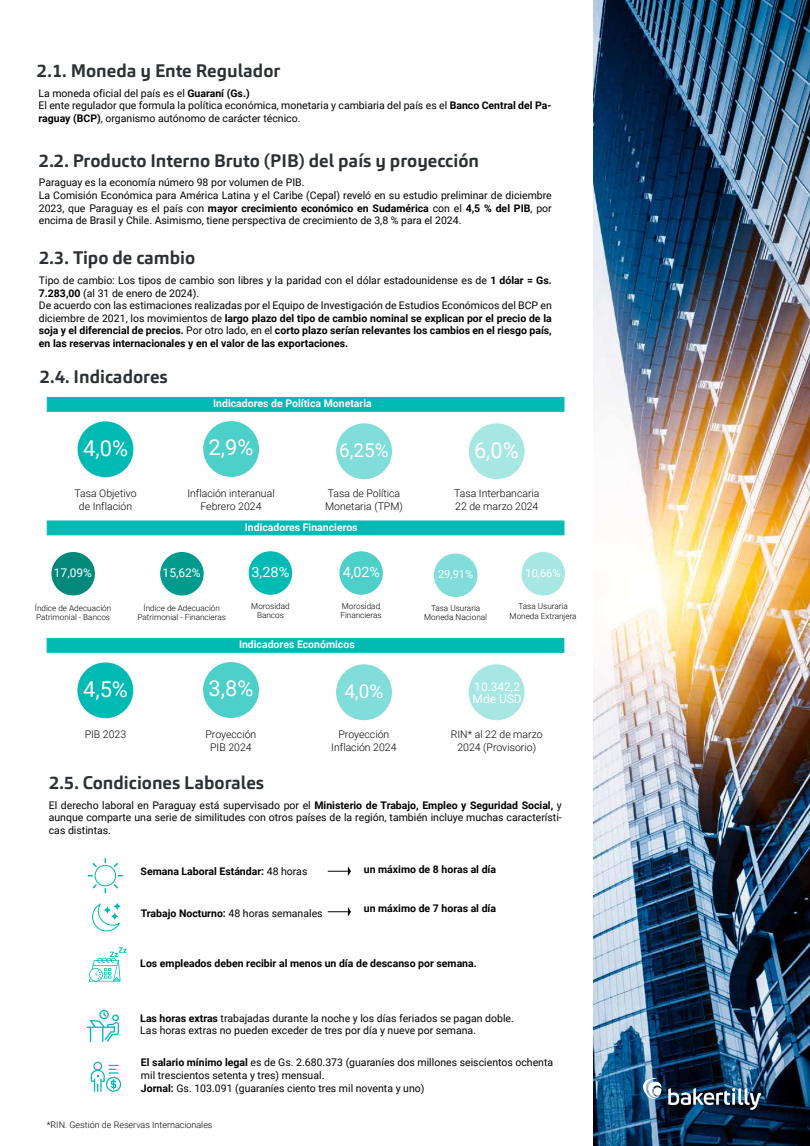
<style>
.page{position:relative;width:810px;height:1146px;background:#fff}
.page>*{position:absolute;margin:0;border:0;box-sizing:border-box;transform-origin:0 0}
.t1{font:21.9px "Roboto";color:#fff}
.t2{font:18.98px "Roboto";color:#fff}
.t3{font:700 18px "Carnac";color:#2b3034}
.t4{font:14.25px "Roboto";color:#fff}
.t5{font:14.02px "Roboto";color:#fff;scale:1.04 1}
.t6{font:12px "Roboto";color:#fff}
.t7{font:11.93px/12px "Roboto";color:#fff}
.t8{font:11.1px "Roboto";color:#fff}
.t9{font:11.02px "Roboto";color:#fff}
.t10{font:10.5px/12.6px "Roboto";color:#000}
.t11{font:300 10.5px/12.6px "Roboto";color:#000;text-align:center}
.t12{font:700 10.5px "Roboto";color:#000}
.t13{font:700 10.5px "Roboto";color:#fff}
.t14{font:300 9px "Roboto";color:#000}
.t15{font:300 8.18px/9.8px "Roboto";color:#000;text-align:center}
.s1{font-weight:700}
.s2{font-weight:400}
</style>
<div class="page">
<img style="left:593px;top:1px;width:217px;height:1145px">
<div style="left:78px;top:421px;width:55px;height:56px;background:#00bab3;border-radius:50%"></div>
<div style="left:203px;top:421px;width:56px;height:56px;background:#4dcfca;border-radius:50%"></div>
<div style="left:336px;top:423px;width:56px;height:56px;background:#80ddd9;border-radius:50%"></div>
<div style="left:469px;top:423px;width:56px;height:56px;background:#a6e7e4;border-radius:50%"></div>
<div style="left:47px;top:397px;width:517px;height:14px;background:#00bab3"></div>
<div style="left:249px;top:551px;width:43px;height:44px;background:#00bab3;border-radius:50%"></div>
<div style="left:339px;top:551px;width:44px;height:44px;background:#4dcfca;border-radius:50%"></div>
<div style="left:434px;top:553px;width:43px;height:44px;background:#80ddd9;border-radius:50%"></div>
<div style="left:47px;top:520px;width:517px;height:15px;background:#00bab3;border:1px solid #00bab3"></div>
<div style="left:51px;top:552px;width:44px;height:43px;background:#02897c;border-radius:50%"></div>
<div style="left:160px;top:552px;width:44px;height:43px;background:#009b8f;border-radius:50%"></div>
<div style="left:522px;top:552px;width:43px;height:43px;background:#a6e7e4;border-radius:50%"></div>
<div style="left:77px;top:662px;width:56px;height:56px;background:#00bab3;border-radius:50%"></div>
<div style="left:203px;top:662px;width:56px;height:56px;background:#4dcfca;border-radius:50%"></div>
<div style="left:336px;top:664px;width:56px;height:56px;background:#80ddd9;border-radius:50%"></div>
<div style="left:469px;top:664px;width:55px;height:56px;background:#a6e7e4;border-radius:50%"></div>
<div style="left:47px;top:638px;width:517px;height:14px;background:#00bab3"></div>
<div style="left:95px;top:865px;width:21px;height:21px;border:1px solid #00bab3;border-radius:50%"></div>
<svg style="left:114px;top:884px;width:4px;height:4px"></svg>
<svg style="left:93px;top:863px;width:4px;height:4px"></svg>
<svg style="left:92px;top:903px;width:29px;height:28px"></svg>
<svg style="left:328px;top:866px;width:23px;height:10px"></svg>
<svg style="left:328px;top:907px;width:23px;height:9px"></svg>
<svg style="left:89px;top:947px;width:38px;height:34px"></svg>
<svg style="left:86px;top:1010px;width:33px;height:32px"></svg>
<svg style="left:91px;top:1061px;width:30px;height:30px"></svg>
<img style="left:644px;top:1078px;width:116px;height:31px">
<h3 class="t3" style="left:37px;top:59px;width:245px">2.1. Moneda y Ente Regulador</h3>
<p class="t10" style="left:38px;top:86px;width:515px">La moneda oficial del país es el <span class="s1">Guaraní (Gs.)<br></span>El ente regulador que formula la política económica, monetaria y cambiaria del país es el <span class="s1">Banco Central del Pa&shy;raguay (BCP)</span>, organismo autónomo de carácter técnico.</p>
<h3 class="t3" style="left:39px;top:149px;width:442px">2.2. Producto Interno Bruto (PIB) del país y proyección</h3>
<p class="t10" style="left:39px;top:176px;width:515px">Paraguay es la economía número 98 por volumen de PIB.<br>La Comisión Económica para América Latina y el Caribe (Cepal) reveló en su estudio preliminar de diciembre 2023, que Paraguay es el país con <span class="s1">mayor crecimiento económico en Sudamérica</span> con el <span class="s1">4,5 % del PIB</span>, por encima de Brasil y Chile. Asimismo, tiene perspectiva de crecimiento de 3,8 % para el 2024.</p>
<h3 class="t3" style="left:39px;top:247px;width:158px">2.3. Tipo de cambio</h3>
<p class="t10" style="left:39px;top:273px;width:515px">Tipo de cambio: Los tipos de cambio son libres y la paridad con el dólar estadounidense es de <span class="s1">1 dólar = Gs.<br>7.283,00</span> (al 31 de enero de 2024).<br>De acuerdo con las estimaciones realizadas por el Equipo de Investigación de Estudios Económicos del BCP en diciembre de 2021, los movimientos de <span class="s1">largo plazo del tipo de cambio nominal se explican por el precio de la soja y el diferencial de precios.</span> Por otro lado, en el <span class="s1">corto plazo serían relevantes los cambios en el riesgo país, en las reservas internacionales y en el valor de las exportaciones.</span></p>
<h3 class="t3" style="left:40px;top:365px;width:129px">2.4. Indicadores</h3>
<p class="t13" style="left:213px;top:396px;width:160px">Indicadores de Política Monetaria</p>
<h1 class="t1" style="left:83px;top:432px;width:46px">4,0%</h1>
<h1 class="t1" style="left:209px;top:432px;width:46px">2,9%</h1>
<h2 class="t2" style="left:339px;top:437px;width:51px">6,25%</h2>
<h1 class="t1" style="left:474px;top:434px;width:46px">6,0%</h1>
<p class="t11" style="left:75px;top:487px;width:64px">Tasa Objetivo de Inflación</p>
<p class="t11" style="left:187px;top:487px;width:89px">Inflación interanual<br>Febrero 2024</p>
<p class="t11" style="left:325px;top:487px;width:79px;text-align:left">Tasa de Política<br>Monetaria (TPM)</p>
<p class="t11" style="left:454px;top:487px;width:87px;text-align:left">Tasa Interbancaria<br>22 de marzo 2024</p>
<p class="t13" style="left:245px;top:520px;width:114px">Indicadores Financieros</p>
<p class="t6" style="left:54px;top:564px;width:40px">17,09%</p>
<p class="t6" style="left:163px;top:564px;width:40px">15,62%</p>
<p class="t15" style="left:138px;top:602px;width:90px">Índice de Adecuación<br>Patrimonial - Financieras</p>
<p class="t15" style="left:35px;top:602px;width:78px;text-align:left">Índice de Adecuación<br>Patrimonial - Bancos</p>
<h3 class="t5" style="left:251px;top:562px;width:38px">3,28%</h3>
<p class="t15" style="left:251px;top:600px;width:40px">Morosidad<br>Bancos</p>
<h3 class="t4" style="left:343px;top:562px;width:39px">4,02%</h3>
<p class="t15" style="left:340px;top:600px;width:43px;text-align:left">Morosidad<br>Financieras</p>
<p class="t13" style="left:239px;top:637px;width:117px">Indicadores Económicos</p>
<p class="t8" style="left:438px;top:567px;width:37px">29,91%</p>
<p class="t15" style="left:424px;top:602px;width:64px">Tasa Usuraria<br>Moneda Nacional</p>
<p class="t9" style="left:526px;top:565px;width:36px">10,66%</p>
<p class="t15" style="left:510px;top:601px;width:69px">Tasa Usuraria<br>Moneda Extranjera</p>
<h1 class="t1" style="left:83px;top:673px;width:46px">4,5%</h1>
<h1 class="t1" style="left:209px;top:673px;width:46px">3,8%</h1>
<h2 class="t2" style="left:344px;top:677px;width:40px">4,0%</h2>
<p class="t7" style="left:473px;top:680px;width:51px">10.342,2<br>Mde USD</p>
<p class="t11" style="left:85px;top:727px;width:43px">PIB 2023</p>
<p class="t11" style="left:205px;top:728px;width:52px">Proyección<br>PIB 2024</p>
<p class="t11" style="left:331px;top:727px;width:67px">Proyección<br>Inflación 2024</p>
<p class="t11" style="left:451px;top:727px;width:93px">RIN* al 22 de marzo<br>2024 (Provisorio)</p>
<h3 class="t3" style="left:49px;top:771px;width:217px">2.5. Condiciones Laborales</h3>
<p class="t10" style="left:49px;top:798px;width:515px;text-align:justify">El derecho laboral en Paraguay está supervisado por el <span class="s1">Ministerio de Trabajo, Empleo y Seguridad Social,</span> y aunque comparte una serie de similitudes con otros países de la región, también incluye muchas característi&shy;cas distintas.</p>
<p class="t12" style="left:141px;top:864px;width:168px">Semana Laboral Estándar: <span class="s2">48 horas</span></p>
<p class="t12" style="left:141px;top:905px;width:183px">Trabajo Nocturno: <span class="s2">48 horas semanales</span></p>
<p class="t12" style="left:364px;top:861px;width:134px">un máximo de 8 horas al día</p>
<p class="t12" style="left:364px;top:900px;width:134px">un máximo de 7 horas al día</p>
<p class="t12" style="left:140px;top:955px;width:338px">Los empleados deben recibir al menos un día de descanso por semana.</p>
<p class="t10" style="left:140px;top:1011px;width:375px"><span class="s1">Las horas extras</span> trabajadas durante la noche y los días feriados se pagan doble.<br>Las horas extras no pueden exceder de tres por día y nueve por semana.</p>
<p class="t10" style="left:141px;top:1056px;width:414px"><span class="s1">El salario mínimo legal</span> es de Gs. 2.680.373 (guaraníes dos millones seiscientos ochenta mil trescientos setenta y tres) mensual.<br><span class="s1">Jornal:</span> Gs. 103.091 (guaraníes ciento tres mil noventa y uno)</p>
<p class="t14" style="left:47px;top:1118px;width:167px">*RIN. Gestión de Reservas Internacionales</p>
</div>
